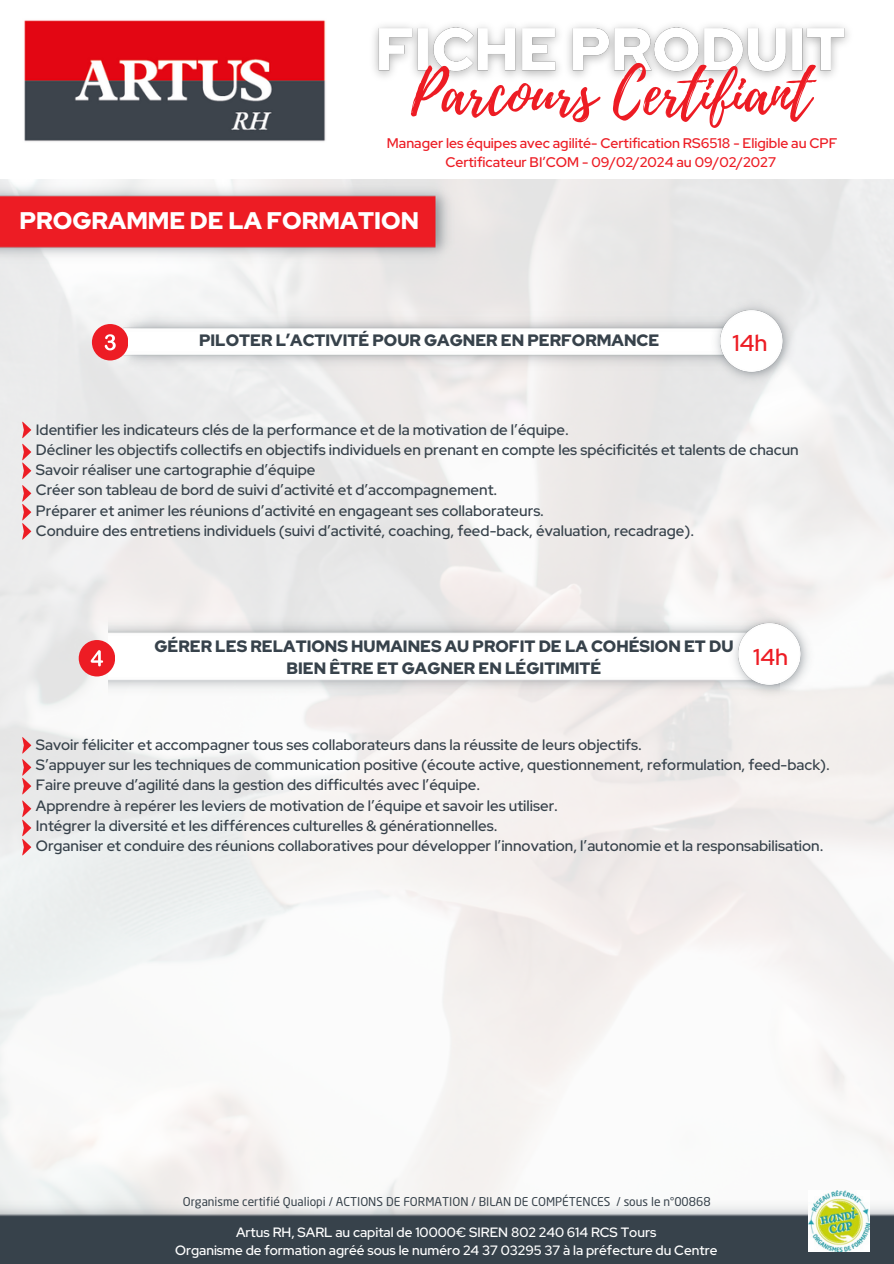
<style>
.page{position:relative;width:894px;height:1264px;background:#fff}
.page>*{position:absolute;margin:0;border:0;box-sizing:border-box;transform-origin:0 0}
.t1{font:60.6px "Playlist Script";color:#ed1c24}
.t2{font:900 24px "Red Hat Display";color:#fff}
.t3{font:500 22.95px "Red Hat Display";color:#ed1c24}
.t4{font:900 16.5px/22.5px "Red Hat Display";color:#37424b;text-align:center}
.t5{font:500 15px/20.2px "Red Hat Display";color:#37424b}
.t6{font:500 13.95px "Red Hat Display";color:#ed1c24}
.t7{font:500 13.5px "Red Hat Display";color:#fff}
.t8{font:12px "Neo Sans Pro";color:#37424b}
</style>
<div class="page">
<img style="left:0;top:179px;width:893px;height:1019px">
<img style="left:0;top:1198px;width:893px;height:65px">
<img style="left:808px;top:1190px;width:61px;height:61px">
<img style="left:0;top:179px;width:454px;height:86px">
<svg style="left:22px;top:737px;width:9px;height:16px"></svg>
<svg style="left:22px;top:759px;width:9px;height:35px"></svg>
<img style="left:114px;top:311px;width:594px;height:61px">
<div style="left:92px;top:324px;width:36px;height:36px;background:#ed1c24;border-radius:50%"></div>
<svg style="left:105px;top:334px;width:11px;height:16px"></svg>
<img style="left:708px;top:296px;width:89px;height:92px">
<svg style="left:22px;top:421px;width:9px;height:17px"></svg>
<svg style="left:22px;top:444px;width:9px;height:35px"></svg>
<img style="left:108px;top:614px;width:618px;height:82px">
<div style="left:79px;top:640px;width:36px;height:36px;background:#ed1c24;border-radius:50%"></div>
<svg style="left:91px;top:650px;width:12px;height:16px"></svg>
<img style="left:726px;top:609px;width:89px;height:92px">
<svg style="left:22px;top:485px;width:9px;height:54px"></svg>
<svg style="left:22px;top:800px;width:9px;height:55px"></svg>
<img style="left:24px;top:20px;width:302px;height:122px">
<img style="left:374px;top:25px;width:474px;height:53px">
<p class="t1" style="left:411px;top:50px;width:401px">Parcours Certifiant</p>
<h4 class="t6" style="left:387px;top:133px;width:452px">Manager les équipes avec agilité- Certification RS6518 - Eligible au CPF</h4>
<p class="t6" style="left:445px;top:153px;width:332px">Certificateur BI’COM - 09/02/2024 au 09/02/2027</p>
<h3 class="t2" style="left:19px;top:205px;width:401px">PROGRAMME DE LA FORMATION</h3>
<h5 class="t4" style="left:199px;top:328px;width:461px">PILOTER L’ACTIVITÉ POUR GAGNER EN PERFORMANCE</h5>
<p class="t3" style="left:732px;top:327px;width:36px">14h</p>
<h4 class="t5" style="left:36px;top:419px;width:764px">Identifier les indicateurs clés de la performance et de la motivation de l’équipe.<br>Décliner les objectifs collectifs en objectifs individuels en prenant en compte les spécificités et talents de chacun Savoir réaliser une cartographie d’équipe<br>Créer son tableau de bord de suivi d’activité et d’accompagnement.<br>Préparer et animer les réunions d’activité en engageant ses collaborateurs.<br>Conduire des entretiens individuels (suivi d’activité, coaching, feed-back, évaluation, recadrage).</h4>
<p class="t4" style="left:154px;top:634px;width:580px">GÉRER LES RELATIONS HUMAINES AU PROFIT DE LA COHÉSION ET DU<br>BIEN ÊTRE ET GAGNER EN LÉGITIMITÉ</p>
<p class="t3" style="left:753px;top:641px;width:36px">14h</p>
<p class="t5" style="left:36px;top:734px;width:795px">Savoir féliciter et accompagner tous ses collaborateurs dans la réussite de leurs objectifs.<br>S’appuyer sur les techniques de communication positive (écoute active, questionnement, reformulation, feed-back).<br>Faire preuve d’agilité dans la gestion des difficultés avec l’équipe.<br>Apprendre à repérer les leviers de motivation de l’équipe et savoir les utiliser.<br>Intégrer la diversité et les différences culturelles &amp; générationnelles.<br>Organiser et conduire des réunions collaboratives pour développer l’innovation, l’autonomie et la responsabilisation.</p>
<p class="t8" style="left:183px;top:1196px;width:529px">Organisme certifié Qualiopi / ACTIONS DE FORMATION / BILAN DE COMPÉTENCES / sous le n°00868</p>
<p class="t7" style="left:236px;top:1222px;width:421px">Artus RH, SARL au capital de 10000€ SIREN 802 240 614 RCS Tours</p>
<p class="t7" style="left:175px;top:1240px;width:543px">Organisme de formation agréé sous le numéro 24 37 03295 37 à la préfecture du Centre</p>
</div>
